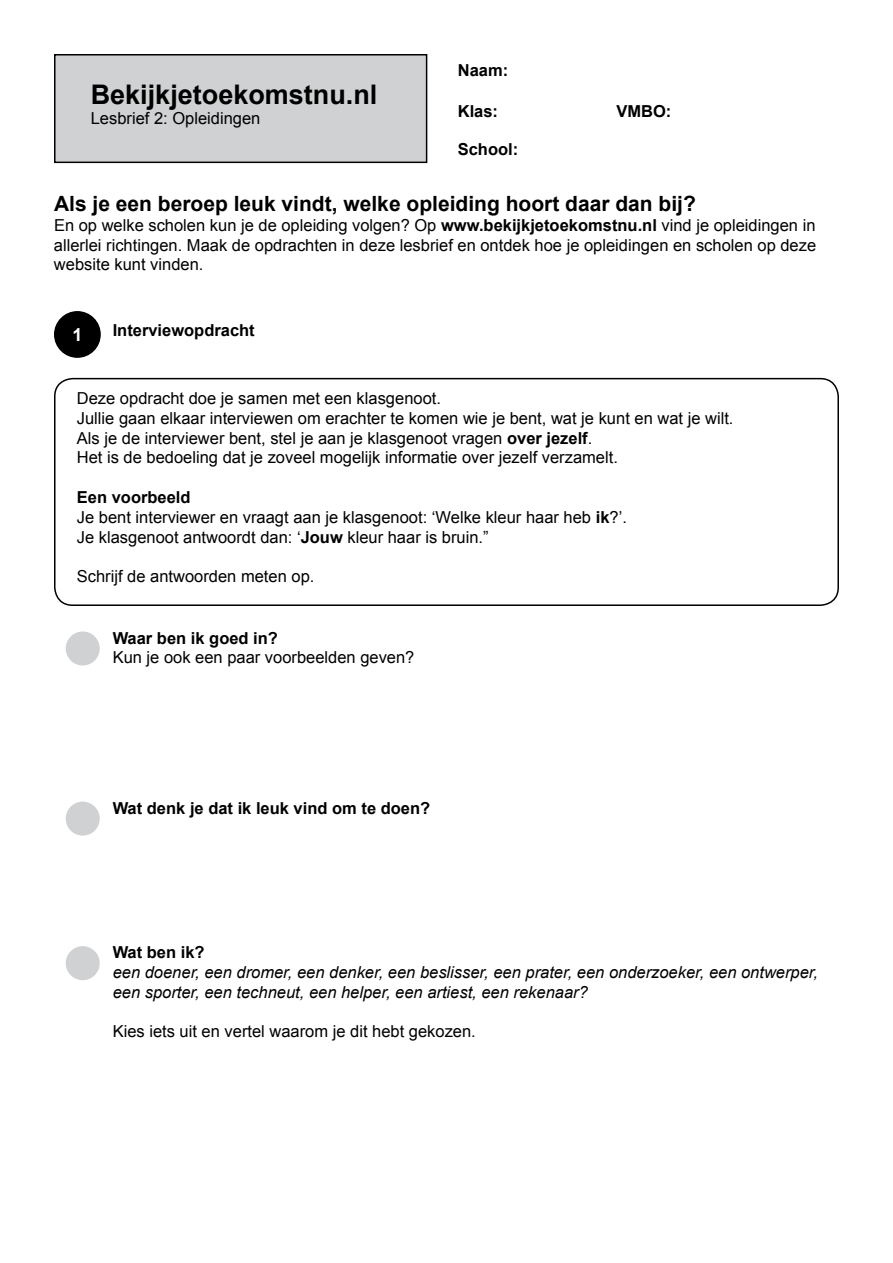
<style>
.page{position:relative;width:893px;height:1263px;background:#fff}
.page>*{position:absolute;margin:0;border:0;box-sizing:border-box;transform-origin:0 0}
.t1{font:700 27px "Arial";color:#000}
.t2{font:700 21px "Arial";color:#000}
.t3{font:700 18px "Arial";color:#fff}
.t4{font:16.5px/19.8px "Arial";color:#000}
.t5{font:italic 16.5px/19.8px "Arial";color:#000}
.t6{font:700 16.5px "Arial";color:#000}
.s1{font-weight:700}
</style>
<div class="page">
<div style="left:55px;top:55px;width:372px;height:107px;background:#cfd1d2"></div>
<div style="left:54px;top:54px;width:373px;height:109px;border:2px solid #000"></div>
<div style="left:55px;top:312px;width:45px;height:45px;background:#000;border-radius:50%"></div>
<div style="left:54px;top:311px;width:47px;height:47px;border:2px solid #000;border-radius:50%"></div>
<div style="left:54px;top:378px;width:785px;height:228px;border:2px solid #000;border-radius:18px"></div>
<div style="left:66px;top:631px;width:34px;height:34px;background:#cfd1d2;border-radius:50%"></div>
<div style="left:66px;top:801px;width:34px;height:35px;background:#cfd1d2;border-radius:50%"></div>
<div style="left:66px;top:946px;width:34px;height:34px;background:#cfd1d2;border-radius:50%"></div>
<h1 class="t1" style="left:91px;top:77px;width:288px">Bekijkjetoekomstnu.nl</h1>
<p class="t4" style="left:91px;top:109px;width:171px">Lesbrief 2: Opleidingen</p>
<p class="t6" style="left:458px;top:60px;width:52px">Naam:</p>
<p class="t6" style="left:458px;top:100px;width:42px">Klas:</p>
<p class="t6" style="left:616px;top:100px;width:56px">VMBO:</p>
<p class="t6" style="left:458px;top:138px;width:62px">School:</p>
<p class="t2" style="left:54px;top:190px;width:643px">Als je een beroep leuk vindt, welke opleiding hoort daar dan bij?</p>
<p class="t4" style="left:54px;top:215px;width:764px;text-align:justify">En op welke scholen kun je de opleiding volgen? Op <span class="s1">www.bekijkjetoekomstnu.nl</span> vind je opleidingen in allerlei richtingen. Maak de opdrachten in deze lesbrief en ontdek hoe je opleidingen en scholen op deze website kunt vinden.</p>
<p class="t3" style="left:72px;top:323px;width:12px">1</p>
<p class="t6" style="left:113px;top:319px;width:144px">Interviewopdracht</p>
<p class="t4" style="left:77px;top:389px;width:658px">Deze opdracht doe je samen met een klasgenoot.<br>Jullie gaan elkaar interviewen om erachter te komen wie je bent, wat je kunt en wat je wilt.<br>Als je de interviewer bent, stel je aan je klasgenoot vragen <span class="s1">over jezelf</span>.<br>Het is de bedoeling dat je zoveel mogelijk informatie over jezelf verzamelt.</p>
<p class="t4" style="left:77px;top:488px;width:552px"><span class="s1">Een voorbeeld<br></span>Je bent interviewer en vraagt aan je klasgenoot: ‘Welke kleur haar heb <span class="s1">ik</span>?’.<br>Je klasgenoot antwoordt dan: ‘<span class="s1">Jouw</span> kleur haar is bruin.”</p>
<p class="t4" style="left:77px;top:567px;width:239px">Schrijf de antwoorden meten op.</p>
<p class="t6" style="left:113px;top:627px;width:167px">Waar ben ik goed in?</p>
<p class="t4" style="left:113px;top:648px;width:303px">Kun je ook een paar voorbeelden geven?</p>
<p class="t6" style="left:113px;top:797px;width:319px">Wat denk je dat ik leuk vind om te doen?</p>
<p class="t6" style="left:113px;top:941px;width:93px">Wat ben ik?</p>
<p class="t5" style="left:113px;top:962px;width:707px">een doener, een dromer, een denker, een beslisser, een prater, een onderzoeker, een ontwerper, een sporter, een techneut, een helper, een artiest, een rekenaar?</p>
<p class="t4" style="left:113px;top:1022px;width:365px">Kies iets uit en vertel waarom je dit hebt gekozen.</p>
</div>
